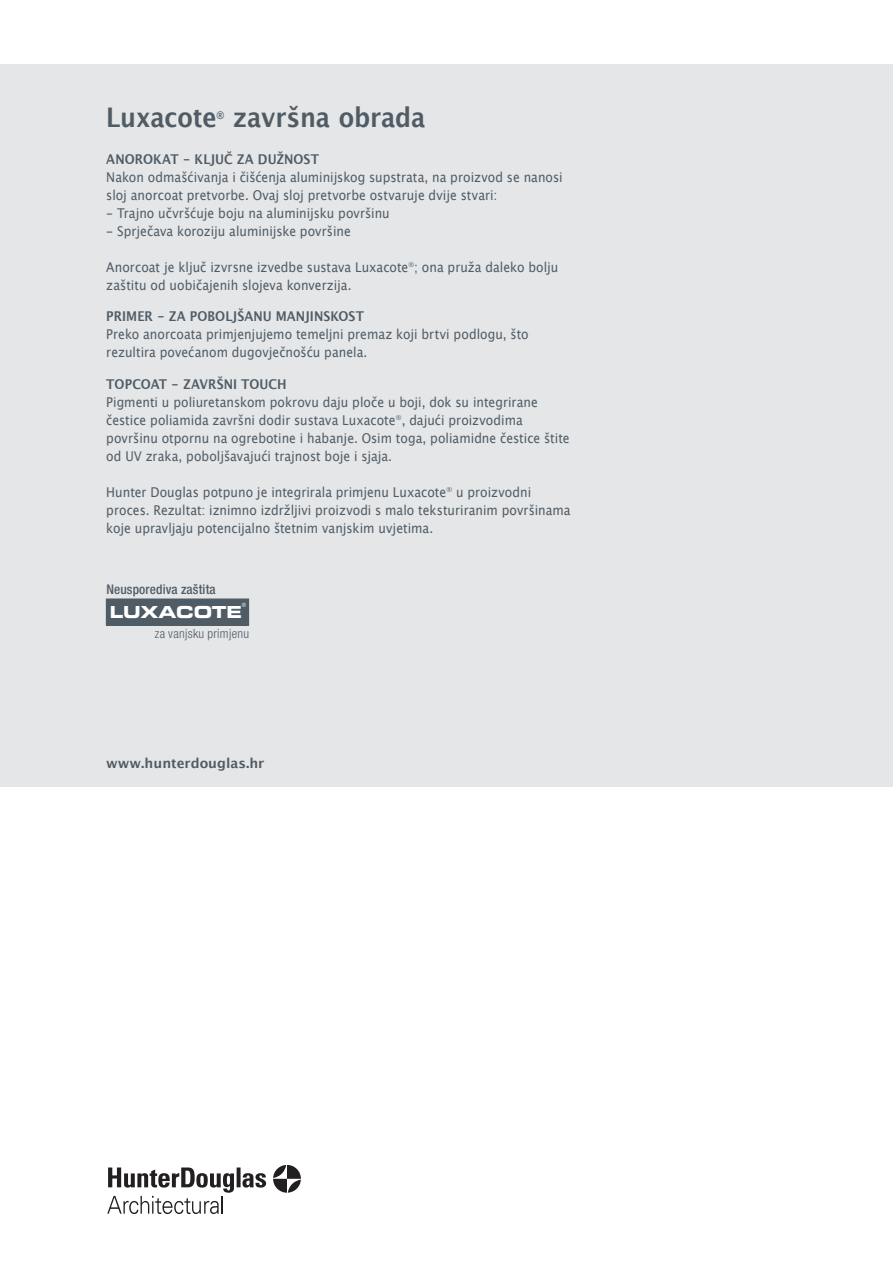
<style>
.page{position:relative;width:893px;height:1263px;background:#fff}
.page>*{position:absolute;margin:0;border:0;box-sizing:border-box;transform-origin:0 0}
.t1{font:700 27px "Lucida Grande";letter-spacing:-.005em;color:#505c65;scale:.9 1}
.t2{font:16.5px "Eurostile Bold Extended Two";letter-spacing:-.01em;color:#fff}
.t3{font:13.5px/18px "Lucida Grande";color:#505c65;scale:.9 1}
.t4{font:700 13.5px "Lucida Grande";color:#505c65;scale:.9 1}
.t5{font:700 13.5px "Lucida Grande";color:#505c65}
.t6{font:500 condensed 13.35px "Helvetica Neue";letter-spacing:.01em;color:#505c65}
.t7{font:300 condensed 12.9px "Helvetica Neue";letter-spacing:.025em;color:#505c65}
.t8{font:700 10.5px "Lucida Grande";color:#505c65;scale:.9 1}
.t9{font:5.85px "Helvetica";color:#fff}
</style>
<div class="page">
<div style="left:0;top:64px;width:893px;height:723px;background:#e4e6e8"></div>
<svg style="left:273px;top:1165px;width:28px;height:28px"></svg>
<svg style="left:107px;top:1167px;width:159px;height:47px"></svg>
<div style="left:106px;top:599px;width:143px;height:26px;background:#505c65"></div>
<h1 class="t1" style="left:106px;top:96px;width:124px">Luxacote</h1>
<p class="t8" style="left:217px;top:107px;width:10px">®</p>
<h1 class="t1" style="left:233px;top:96px;width:216px">završna obrada</h1>
<p class="t4" style="left:106px;top:148px;width:238px">ANOROKAT - KLJUČ ZA DUŽNOST</p>
<p class="t3" style="left:106px;top:168px;width:508px">Nakon odmašćivanja i čišćenja aluminijskog supstrata, na proizvod se nanosi sloj anorcoat pretvorbe. Ovaj sloj pretvorbe ostvaruje dvije stvari:</p>
<p class="t3" style="left:106px;top:204px;width:317px">- Trajno učvršćuje boju na aluminijsku površinu</p>
<p class="t3" style="left:106px;top:222px;width:273px">- Sprječava koroziju aluminijske površine</p>
<p class="t3" style="left:106px;top:258px;width:504px">Anorcoat je ključ izvrsne izvedbe sustava Luxacote<sup>®</sup>; ona pruža daleko bolju zaštitu od uobičajenih slojeva konverzija.</p>
<p class="t4" style="left:106px;top:305px;width:288px">PRIMER - ZA POBOLJŠANU MANJINSKOST</p>
<p class="t3" style="left:106px;top:325px;width:471px">Preko anorcoata primjenjujemo temeljni premaz koji brtvi podlogu, što rezultira povećanom dugovječnošću panela.</p>
<p class="t4" style="left:106px;top:373px;width:202px">TOPCOAT - ZAVRŠNI TOUCH</p>
<p class="t3" style="left:106px;top:393px;width:516px">Pigmenti u poliuretanskom pokrovu daju ploče u boji, dok su integrirane čestice poliamida završni dodir sustava Luxacote<sup>®</sup>, dajući proizvodima površinu otpornu na ogrebotine i habanje. Osim toga, poliamidne čestice štite od UV zraka, poboljšavajući trajnost boje i sjaja.</p>
<p class="t3" style="left:106px;top:483px;width:517px">Hunter Douglas potpuno je integrirala primjenu Luxacote<sup>®</sup> u proizvodni proces. Rezultat: iznimno izdržljivi proizvodi s malo teksturiranim površinama koje upravljaju potencijalno štetnim vanjskim uvjetima.</p>
<p class="t6" style="left:106px;top:581px;width:111px">Neusporediva zaštita</p>
<p class="t7" style="left:155px;top:626px;width:96px">za vanjsku primjenu</p>
<p class="t9" style="left:242px;top:600px;width:6px">®</p>
<p class="t2" style="left:110px;top:600px;width:134px">LUXACOTE</p>
<p class="t5" style="left:106px;top:752px;width:160px">www.hunterdouglas.hr</p>
</div>
